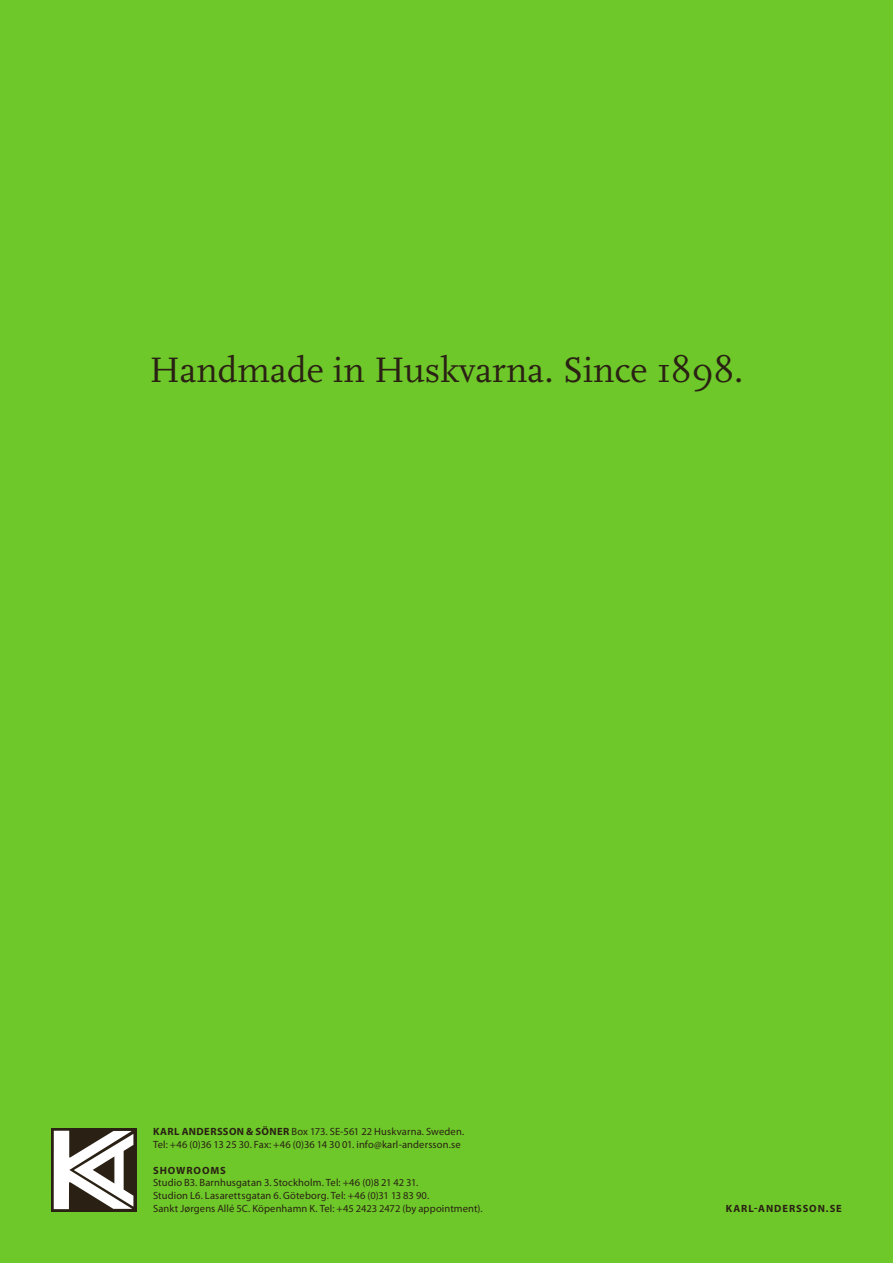
<style>
.page{position:relative;width:893px;height:1263px;background:#6ec829}
.page>*{position:absolute;margin:0;border:0;box-sizing:border-box;transform-origin:0 0}
.t1{font:36.9px "Scala";color:#2a2114}
.t2{font:10.5px/12.8px "Myriad Pro";letter-spacing:.015em;color:#2a2114}
.t3{font:700 10.5px "Myriad Pro";letter-spacing:.085em;color:#2a2114}
.t4{font:700 10.5px "Myriad Pro";letter-spacing:.04em;color:#2a2114}
.s1{font-weight:700}
</style>
<div class="page">
<svg style="left:51px;top:1128px;width:85px;height:84px"></svg>
<svg style="left:54px;top:1131px;width:79px;height:78px;background:#afaca7"></svg>
<h1 class="t1" style="left:150px;top:350px;width:595px">Handmade in Huskvarna. Since 1898.</h1>
<p class="t2" style="left:153px;top:1125px;width:313px;text-indent:84px"><span class="s1">N &amp; SÖNER</span> Box 173. SE-561 22 Huskvarna. Sweden.<br>Tel: +46 (0)36 13 25 30. Fax: +46 (0)36 14 30 01. info@karl-andersson.se</p>
<p class="t3" style="left:153px;top:1163px;width:73px">SHOWROOMS</p>
<p class="t2" style="left:153px;top:1176px;width:331px">Studio B3. Barnhusgatan 3. Stockholm. Tel: +46 (0)8 21 42 31.<br>Studion L6. Lasarettsgatan 6. Göteborg. Tel: +46 (0)31 13 83 90.<br>Sankt Jørgens Allé 5C. Köpenhamn K. Tel: +45 2423 2472 (by appointment).</p>
<p class="t4" style="left:153px;top:1125px;width:72px">KARL ANDERSSO</p>
<p class="t3" style="left:726px;top:1201px;width:79px">KARL-ANDERSSO</p>
<p class="t3" style="left:818px;top:1201px;width:19px">N.SE</p>
</div>
